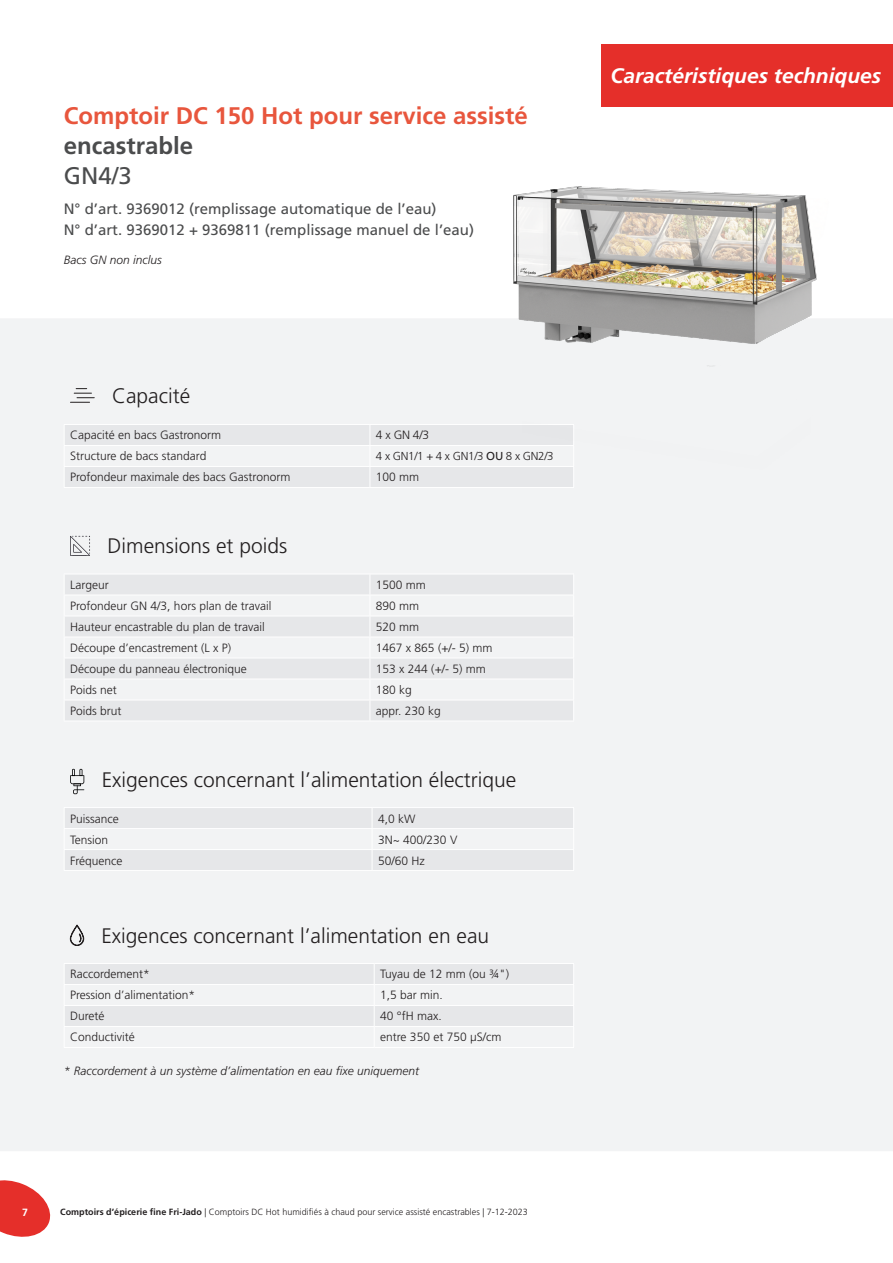
<style>
.page{position:relative;width:893px;height:1263px;background:#fff}
.page>*{position:absolute;margin:0;border:0;box-sizing:border-box;transform-origin:0 0}
.Productnaam{font:700 24px/30px "Frutiger LT Std";color:#e8563d}
.Productnaame_2e_regel{font:24px "Frutiger LT Std";color:#4b4c4d}
.t1{font:300 21px "Frutiger LT Std";color:#231f20}
.Pagina_soort{font:italic 700 21px "Frutiger LT Std";color:#fff}
.Artikelnummer{font:15px "Frutiger LT Std";color:#4b4c4d}
.t2{font:300 12px "Frutiger LT Std";color:#231f20}
.t3{font:italic 300 12px "Frutiger LT Std";color:#231f20}
.t4{font:300 11.55px "Frutiger LT Std";letter-spacing:-.025em;color:#231f20}
.t5{font:700 10.5px "Frutiger LT Std";color:#fff}
.t6{font:300 9px "Frutiger LT Std";color:#231f20}
.s1{color:#4b4c4d}
.s2{font-weight:400}
.s3{font-weight:700}
</style>
<div class="page">
<svg style="left:0;top:1180px;width:51px;height:57px"></svg>
<div style="left:0;top:319px;width:893px;height:832px;background:#f2f3f4"></div>
<svg style="left:64px;top:424px;width:510px;height:84px"></svg>
<hr style="left:64px;top:487px;width:306px;height:1px;background:#fff">
<hr style="left:370px;top:487px;width:204px;height:1px;background:#fff">
<svg style="left:70px;top:388px;width:24px;height:15px"></svg>
<div style="left:65px;top:575px;width:508px;height:20px;background:#e6e7e9"></div>
<svg style="left:64px;top:596px;width:510px;height:146px;fill:#f2f3f4"></svg>
<hr style="left:64px;top:595px;width:306px;height:1px;background:#fff">
<hr style="left:370px;top:595px;width:204px;height:1px;background:#fff">
<hr style="left:64px;top:616px;width:306px;height:1px;background:#fff">
<hr style="left:370px;top:616px;width:204px;height:1px;background:#fff">
<hr style="left:64px;top:637px;width:306px;height:1px;background:#fff">
<hr style="left:370px;top:637px;width:204px;height:1px;background:#fff">
<hr style="left:64px;top:658px;width:306px;height:1px;background:#fff">
<hr style="left:370px;top:658px;width:204px;height:1px;background:#fff">
<hr style="left:64px;top:679px;width:306px;height:1px;background:#fff">
<hr style="left:370px;top:679px;width:204px;height:1px;background:#fff">
<hr style="left:64px;top:700px;width:306px;height:1px;background:#fff">
<hr style="left:370px;top:700px;width:204px;height:1px;background:#fff">
<svg style="left:370px;top:575px;width:1px;height:146px"></svg>
<hr style="left:64px;top:574px;width:306px;height:1px;background:#fff">
<hr style="left:370px;top:574px;width:204px;height:1px;background:#fff">
<svg style="left:64px;top:575px;width:1px;height:146px"></svg>
<svg style="left:573px;top:575px;width:1px;height:146px"></svg>
<hr style="left:64px;top:721px;width:306px;height:1px;background:#fff">
<hr style="left:370px;top:721px;width:204px;height:1px;background:#fff">
<svg style="left:70px;top:536px;width:20px;height:20px"></svg>
<svg style="left:64px;top:807px;width:510px;height:63px"></svg>
<hr style="left:64px;top:870px;width:308px;height:1px;background:#fff">
<hr style="left:372px;top:870px;width:202px;height:1px;background:#fff">
<svg style="left:70px;top:769px;width:14px;height:25px"></svg>
<svg style="left:64px;top:963px;width:510px;height:84px"></svg>
<hr style="left:64px;top:1047px;width:310px;height:1px;background:#fff">
<hr style="left:374px;top:1047px;width:200px;height:1px;background:#fff">
<svg style="left:70px;top:924px;width:14px;height:22px"></svg>
<img style="left:404px;top:186px;width:489px;height:316px">
<div style="left:602px;top:44px;width:291px;height:62px;background:#e52f2a"></div>
<p class="Productnaam" style="left:64px;top:101px;width:466px">Comptoir DC 150 Hot pour service assisté <span class="s1">encastrable</span></p>
<p class="Productnaame_2e_regel" style="left:64px;top:162px;width:70px">GN4/3</p>
<p class="Artikelnummer" style="left:64px;top:200px;width:374px">N° d’art. 9369012 (remplissage automatique de l’eau)</p>
<p class="Artikelnummer" style="left:64px;top:221px;width:412px">N° d’art. 9369012 + 9369811 (remplissage manuel de l’eau)</p>
<p class="t3" style="left:64px;top:253px;width:100px">Bacs GN non inclus</p>
<p class="t1" style="left:112px;top:383px;width:80px">Capacité</p>
<p class="t2" style="left:70px;top:428px;width:153px">Capacité en bacs Gastronorm</p>
<p class="t2" style="left:376px;top:428px;width:55px">4 x GN 4/3</p>
<p class="t2" style="left:70px;top:449px;width:138px">Structure de bacs standard</p>
<p class="t4" style="left:376px;top:450px;width:179px">4 x GN1/1 + 4 x GN1/3 <span class="s2">OU</span> 8 x GN2/3</p>
<p class="t2" style="left:70px;top:470px;width:222px">Profondeur maximale des bacs Gastronorm</p>
<p class="t2" style="left:376px;top:470px;width:45px">100 mm</p>
<p class="t1" style="left:108px;top:533px;width:181px">Dimensions et poids</p>
<p class="t2" style="left:70px;top:578px;width:40px">Largeur</p>
<p class="t2" style="left:376px;top:578px;width:52px">1500 mm</p>
<p class="t2" style="left:70px;top:599px;width:203px">Profondeur GN 4/3, hors plan de travail</p>
<p class="t2" style="left:376px;top:599px;width:45px">890 mm</p>
<p class="t2" style="left:70px;top:620px;width:196px">Hauteur encastrable du plan de travail</p>
<p class="t2" style="left:376px;top:620px;width:45px">520 mm</p>
<p class="t2" style="left:70px;top:641px;width:163px">Découpe d’encastrement (L x P)</p>
<p class="t2" style="left:376px;top:641px;width:118px">1467 x 865 (+/- 5) mm</p>
<p class="t2" style="left:70px;top:662px;width:178px">Découpe du panneau électronique</p>
<p class="t2" style="left:376px;top:662px;width:111px">153 x 244 (+/- 5) mm</p>
<p class="t2" style="left:70px;top:683px;width:48px">Poids net</p>
<p class="t2" style="left:376px;top:683px;width:38px">180 kg</p>
<p class="t2" style="left:70px;top:704px;width:53px">Poids brut</p>
<p class="t2" style="left:376px;top:704px;width:66px">appr. 230 kg</p>
<p class="t1" style="left:102px;top:768px;width:416px">Exigences concernant l’alimentation électrique</p>
<p class="t2" style="left:70px;top:812px;width:50px">Puissance</p>
<p class="t2" style="left:378px;top:812px;width:39px">4,0 kW</p>
<p class="t2" style="left:70px;top:833px;width:40px">Tension</p>
<p class="t2" style="left:378px;top:833px;width:81px">3N~ 400/230 V</p>
<p class="t2" style="left:70px;top:854px;width:54px">Fréquence</p>
<p class="t2" style="left:378px;top:854px;width:48px">50/60 Hz</p>
<p class="t1" style="left:101px;top:923px;width:389px">Exigences concernant l’alimentation en eau</p>
<p class="t2" style="left:70px;top:967px;width:81px">Raccordement*</p>
<p class="t2" style="left:380px;top:967px;width:130px">Tuyau de 12 mm (ou ¾")</p>
<p class="t2" style="left:70px;top:988px;width:127px">Pression d’alimentation*</p>
<p class="t2" style="left:380px;top:988px;width:64px">1,5 bar min.</p>
<p class="t2" style="left:70px;top:1009px;width:36px">Dureté</p>
<p class="t2" style="left:380px;top:1009px;width:63px">40 °fH max.</p>
<p class="t2" style="left:70px;top:1030px;width:66px">Conductivité</p>
<p class="t2" style="left:380px;top:1030px;width:123px">entre 350 et 750 µS/cm</p>
<p class="t3" style="left:64px;top:1064px;width:357px">* Raccordement à un système d’alimentation en eau fixe uniquement</p>
<p class="t5" style="left:22px;top:1206px;width:7px">7</p>
<p class="t6" style="left:60px;top:1207px;width:469px"><span class="s3">Comptoirs d’épicerie fine Fri-Jado</span> | Comptoirs DC Hot humidifiés à chaud pour service assisté encastrables | 7-12-2023</p>
<p class="Pagina_soort" style="left:611px;top:63px;width:272px">Caractéristiques techniques</p>
</div>
